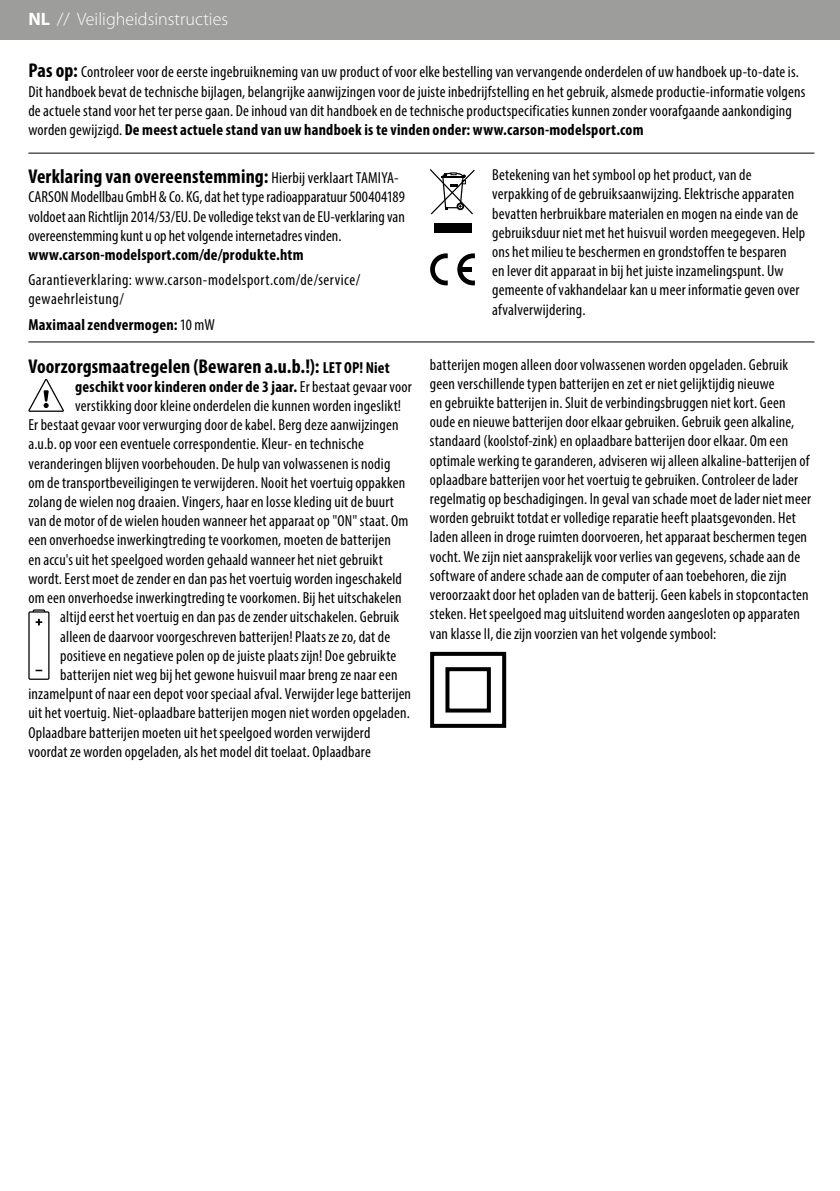
<style>
.page{position:relative;width:840px;height:1191px;background:#fff}
.page>*{position:absolute;margin:0;border:0;box-sizing:border-box;transform-origin:0 0}
.t1{font:700 condensed 20px "Myriad Pro";letter-spacing:.005em;color:#000}
.t2{font:300 18px "Myriad Pro";color:#fff}
.t3{font:condensed 16px/19.2px "Myriad Pro";letter-spacing:.01em;color:#000}
.t4{font:700 condensed 16px "Myriad Pro";letter-spacing:.015em;color:#000}
.t5{font:condensed 16px/19.2px "Myriad Pro";letter-spacing:.03em;color:#000}
.s1{font-weight:700}
.s2{font-weight:700;font-size:20px}
.s3{font-weight:400;font-size:16px}
.s4{font-weight:400}
.s5{font-size:16px}
</style>
<div class="page">
<div style="left:0;top:0;width:839px;height:40px;background:#9d9d9c"></div>
<svg style="left:28px;top:379px;width:36px;height:33px"></svg>
<div style="left:430px;top:652px;width:76px;height:76px;border:4px solid #000"></div>
<div style="left:445px;top:667px;width:45px;height:45px;border:4px solid #000"></div>
<div style="left:33px;top:609px;width:12px;height:6px;border:1px solid #000"></div>
<div style="left:29px;top:612px;width:20px;height:67px;background:#fff"></div>
<div style="left:28px;top:611px;width:21px;height:69px;border:1px solid #000"></div>
<svg style="left:36px;top:619px;width:6px;height:6px"></svg>
<hr style="left:28px;top:153px;width:786px;height:1px;background:#000">
<hr style="left:28px;top:341px;width:786px;height:1px;background:#000">
<div style="left:433px;top:224px;width:38px;height:9px;background:#000"></div>
<svg style="left:429px;top:169px;width:45px;height:45px"></svg>
<svg style="left:430px;top:253px;width:17px;height:32px"></svg>
<svg style="left:457px;top:253px;width:17px;height:32px"></svg>
<div style="left:460px;top:267px;width:11px;height:5px;background:#000"></div>
<p class="t2" style="left:28px;top:8px;width:201px"><span class="s1">NL</span> // Veiligheidsinstructies</p>
<p class="t3" style="left:28px;top:62px;width:778px"><span class="s2">Pas op:</span> Controleer voor de eerste ingebruikneming van uw product of voor elke bestelling van vervangende onderdelen of uw handboek up-to-date is.<br>Dit handboek bevat de technische bijlagen, belangrijke aanwijzingen voor de juiste inbedrijfstelling en het gebruik, alsmede productie-informatie volgens de actuele stand voor het ter perse gaan. De inhoud van dit handboek en de technische productspecificaties kunnen zonder voorafgaande aankondiging worden gewijzigd. <span class="s1">De meest actuele stand van uw handboek is te vinden onder: www.carson-modelsport.com</span></p>
<p class="t1" style="left:28px;top:164px;width:371px">Verklaring van overeenstemming: <span class="s3">Hierbij verklaart TAMIYA-</span></p>
<p class="t3" style="left:28px;top:187px;width:378px;text-align:justify">CARSON Modellbau GmbH &amp; Co. KG, dat het type radioapparatuur 500404189 voldoet aan Richtlijn 2014/53/EU. De volledige tekst van de EU-verklaring van overeenstemming kunt u op het volgende internetadres vinden.</p>
<p class="t4" style="left:28px;top:245px;width:277px">www.carson-modelsport.com/de/produkte.htm</p>
<p class="t5" style="left:28px;top:270px;width:333px">Garantieverklaring: www.carson-modelsport.com/de/service/ gewaehrleistung/</p>
<p class="t4" style="left:28px;top:314px;width:188px">Maximaal zendvermogen: <span class="s4">10 mW</span></p>
<p class="t3" style="left:492px;top:165px;width:314px">Betekening van het symbool op het product, van de verpakking of de gebruiksaanwijzing. Elektrische apparaten bevatten herbruikbare materialen en mogen na einde van de gebruiksduur niet met het huisvuil worden meegegeven. Help ons het milieu te beschermen en grondstoffen te besparen<br>en lever dit apparaat in bij het juiste inzamelingspunt. Uw gemeente of vakhandelaar kan u meer informatie geven over afvalverwijdering.</p>
<p class="t1" style="left:28px;top:353px;width:363px">Voorzorgsmaatregelen (Bewaren a.u.b.!): <span class="s5">LET OP! Niet</span></p>
<p class="t4" style="left:75px;top:376px;width:338px">geschikt voor kinderen onder de 3 jaar. <span class="s4">Er bestaat gevaar voor</span></p>
<p class="t3" style="left:75px;top:396px;width:327px">verstikking door kleine onderdelen die kunnen worden ingeslikt!</p>
<p class="t3" style="left:28px;top:415px;width:371px">Er bestaat gevaar voor verwurging door de kabel. Berg deze aanwijzingen</p>
<p class="t3" style="left:28px;top:434px;width:337px">a.u.b. op voor een eventuele correspondentie. Kleur- en technische</p>
<p class="t3" style="left:28px;top:453px;width:363px">veranderingen blijven voorbehouden. De hulp van volwassenen is nodig</p>
<p class="t3" style="left:28px;top:473px;width:378px">om de transportbeveiligingen te verwijderen. Nooit het voertuig oppakken</p>
<p class="t3" style="left:28px;top:492px;width:367px">zolang de wielen nog draaien. Vingers, haar en losse kleding uit de buurt</p>
<p class="t3" style="left:28px;top:511px;width:381px">van de motor of de wielen houden wanneer het apparaat op "ON" staat. Om</p>
<p class="t3" style="left:28px;top:530px;width:364px">een onverhoedse inwerkingtreding te voorkomen, moeten de batterijen</p>
<p class="t3" style="left:28px;top:549px;width:355px">en accu's uit het speelgoed worden gehaald wanneer het niet gebruikt</p>
<p class="t3" style="left:28px;top:569px;width:375px">wordt. Eerst moet de zender en dan pas het voertuig worden ingeschakeld</p>
<p class="t3" style="left:28px;top:588px;width:374px">om een onverhoedse inwerkingtreding te voorkomen. Bij het uitschakelen</p>
<p class="t3" style="left:60px;top:607px;width:340px">altijd eerst het voertuig en dan pas de zender uitschakelen. Gebruik</p>
<p class="t3" style="left:60px;top:626px;width:331px">alleen de daarvoor voorgeschreven batterijen! Plaats ze zo, dat de</p>
<p class="t3" style="left:60px;top:645px;width:337px">positieve en negatieve polen op de juiste plaats zijn! Doe gebruikte</p>
<p class="t3" style="left:60px;top:665px;width:338px">batterijen niet weg bij het gewone huisvuil maar breng ze naar een</p>
<p class="t3" style="left:28px;top:684px;width:384px">inzamelpunt of naar een depot voor speciaal afval. Verwijder lege batterijen</p>
<p class="t3" style="left:28px;top:703px;width:383px">uit het voertuig. Niet-oplaadbare batterijen mogen niet worden opgeladen.</p>
<p class="t3" style="left:28px;top:722px;width:343px">Oplaadbare batterijen moeten uit het speelgoed worden verwijderd</p>
<p class="t3" style="left:28px;top:741px;width:344px">voordat ze worden opgeladen, als het model dit toelaat. Oplaadbare</p>
<p class="t3" style="left:429px;top:354px;width:382px">batterijen mogen alleen door volwassenen worden opgeladen. Gebruik geen verschillende typen batterijen en zet er niet gelijktijdig nieuwe<br>en gebruikte batterijen in. Sluit de verbindingsbruggen niet kort. Geen oude en nieuwe batterijen door elkaar gebruiken. Gebruik geen alkaline, standaard (koolstof-zink) en oplaadbare batterijen door elkaar. Om een optimale werking te garanderen, adviseren wij alleen alkaline-batterijen of oplaadbare batterijen voor het voertuig te gebruiken. Controleer de lader regelmatig op beschadigingen. In geval van schade moet de lader niet meer worden gebruikt totdat er volledige reparatie heeft plaatsgevonden. Het laden alleen in droge ruimten doorvoeren, het apparaat beschermen tegen vocht. We zijn niet aansprakelijk voor verlies van gegevens, schade aan de software of andere schade aan de computer of aan toebehoren, die zijn veroorzaakt door het opladen van de batterij. Geen kabels in stopcontacten steken. Het speelgoed mag uitsluitend worden aangesloten op apparaten van klasse II, die zijn voorzien van het volgende symbool:</p>
</div>
